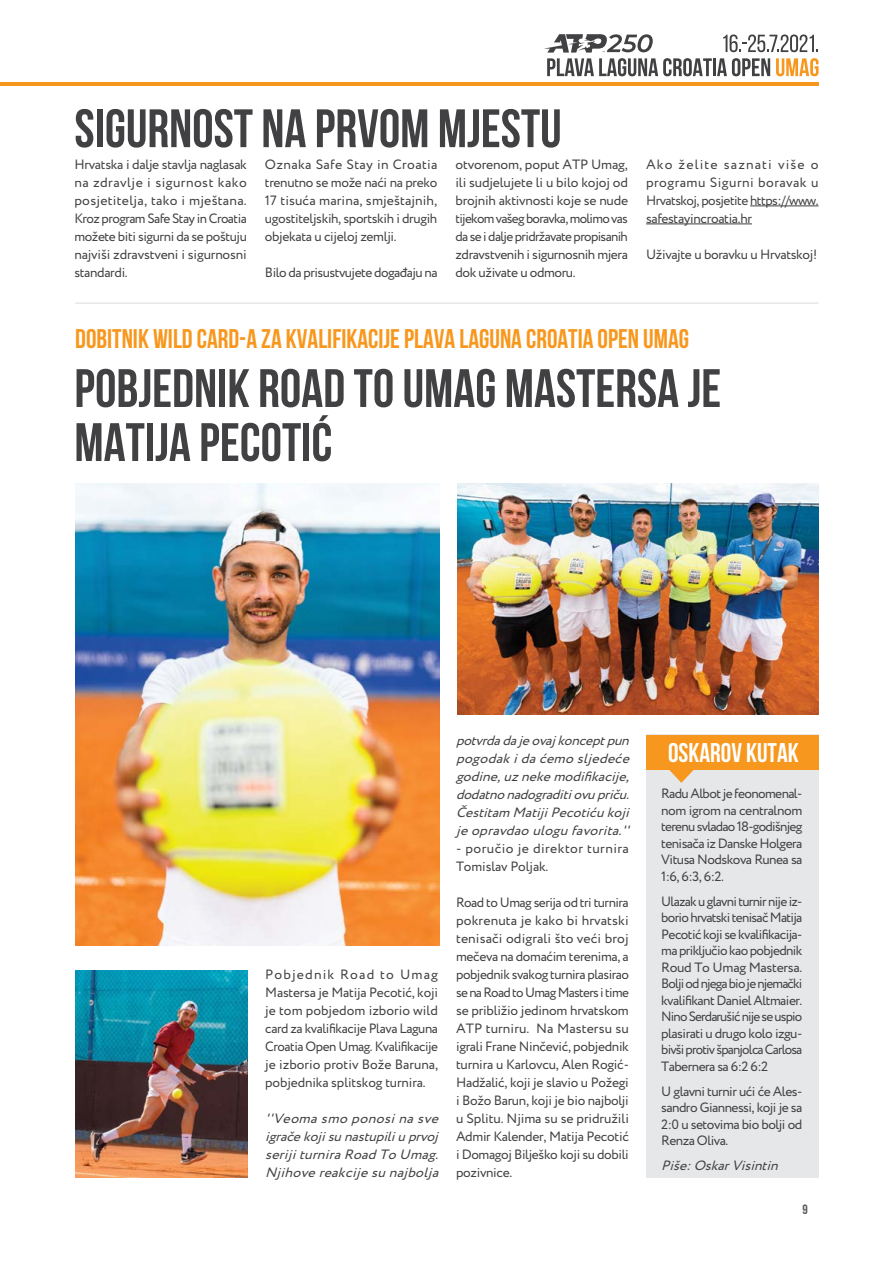
<style>
.page{position:relative;width:893px;height:1263px;background:#fff}
.page>*{position:absolute;margin:0;border:0;box-sizing:border-box;transform-origin:0 0}
.t1{font:700 54px/54px "Bebas Neue";color:#414042}
.t2{font:700 27px "Bebas Neue";color:#f8971d}
.t3{font:700 27px "Bebas Neue";color:#fff}
.t4{font:13.5px/18px "Circe";letter-spacing:-.03em;color:#414042;text-align:justify}
.t5{font:italic 13.5px/18px "Circe";letter-spacing:.005em;color:#414042;text-align:justify}
.t6{font:italic 13.5px/18px "Circe";letter-spacing:.005em;color:#414042;scale:1.04 1}
.t7{font:13.5px/18px "Circe";letter-spacing:.03em;color:#414042}
.t8{font:700 13.5px "Bebas Neue";color:#58595b}
</style>
<div class="page">
<hr style="left:0;top:82px;width:819px;height:3px;background:#f8971d">
<svg style="left:544px;top:34px;width:275px;height:42px"></svg>
<hr style="left:750px;top:206px;width:69px;height:1px;background:#414042">
<hr style="left:646px;top:224px;width:106px;height:1px;background:#414042">
<hr style="left:75px;top:302px;width:744px;height:2px;background:#e6e7e8">
<img style="left:457px;top:484px;width:362px;height:230px">
<img style="left:75px;top:483px;width:364px;height:462px">
<img style="left:75px;top:970px;width:173px;height:208px">
<div style="left:646px;top:735px;width:173px;height:443px;background:#e6e7e8"></div>
<div style="left:646px;top:735px;width:173px;height:35px;background:#f8971d"></div>
<svg style="left:669px;top:770px;width:25px;height:13px"></svg>
<h1 class="t1" style="left:74px;top:101px;width:489px">SIGURNOST NA PRVOM MJESTU</h1>
<p class="t4" style="left:74px;top:155px;width:174px">Hrvatska i dalje stavlja naglasak na zdravlje i sigurnost kako posjetitelja, tako i mještana.<br>Kroz program Safe Stay in Croatia možete biti sigurni da se poštuju najviši zdravstveni i sigurnosni standardi.</p>
<p class="t4" style="left:265px;top:155px;width:174px">Oznaka Safe Stay in Croatia trenutno se može naći na preko 17 tisuća marina, smještajnih, ugostiteljskih, sportskih i drugih objekata u cijeloj zemlji.</p>
<p class="t4" style="left:265px;top:263px;width:174px">Bilo da prisustvujete događaju na</p>
<p class="t4" style="left:455px;top:155px;width:174px">otvorenom, poput ATP Umag, ili sudjelujete li u bilo kojoj od brojnih aktivnosti koje se nude tijekom vašeg boravka, molimo vas da se i dalje pridržavate propisanih zdravstvenih i sigurnosnih mjera dok uživate u odmoru.</p>
<p class="t4" style="left:646px;top:155px;width:174px">Ako želite saznati više o programu Sigurni boravak u Hrvatskoj, posjetite https://www. safestayincroatia.hr</p>
<p class="t4" style="left:646px;top:245px;width:173px">Uživajte u boravku u Hrvatskoj!</p>
<h2 class="t2" style="left:75px;top:324px;width:615px">DOBITNIK WILD CARD-A ZA KVALIFIKACIJE PLAVA LAGUNA CROATIA OPEN UMAG</h2>
<h1 class="t1" style="left:74px;top:361px;width:648px">POBJEDNIK ROAD TO UMAG MASTERSA JE<br>MATIJA PECOTIĆ</h1>
<p class="t4" style="left:265px;top:965px;width:174px">Pobjednik Road to Umag Mastersa je Matija Pecotić, koji je tom pobjedom izborio wild card za kvalifikacije Plava Laguna Croatia Open Umag. Kvalifikacije je izborio protiv Bože Baruna, pobjednika splitskog turnira.</p>
<p class="t6" style="left:265px;top:1109px;width:173px">''Veomasmoponosinasve igračekojisunastupiliuprvoj serijiturniraRoadToUmag.<br>Nj ihovereakcijesunaj bolja</p>
<p class="t5" style="left:456px;top:731px;width:179px">potvrdadajeovaj konceptpun pogodakidaćemosljedeće godine,uznekemodifikacije, dodatnonadograditiovupriču.<br>Čestitam MatijiPecotićukoji jeopravdaoulogufavorita.''</p>
<p class="t7" style="left:456px;top:839px;width:174px">- poručio je direktor turnira<br>Tomislav Poljak.</p>
<p class="t4" style="left:456px;top:893px;width:174px">Road to Umag serija od tri turnira pokrenuta je kako bi hrvatski tenisači odigrali što veći broj mečeva na domaćim terenima, a pobjednik svakog turnira plasirao se na Road to Umag Masters i time se približio jedinom hrvatskom ATP turniru. Na Mastersu su igrali Frane Ninčević, pobjednik turnira u Karlovcu, Alen Rogić-Hadžalić, koji je slavio u Požegi i Božo Barun, koji je bio najbolji u Splitu. Njima su se pridružili Admir Kalender, Matija Pecotić i Domagoj Bilješko koji su dobili pozivnice.</p>
<h2 class="t3" style="left:668px;top:738px;width:132px">OSKAROV KUTAK</h2>
<p class="t4" style="left:661px;top:786px;width:143px;line-height:16.5px">Radu Albot je feonomenal&shy;nom igrom na centralnom terenu svladao 18-godišnjeg tenisača iz Danske Holgera Vitusa Nodskova Runea sa 1:6, 6:3, 6:2.</p>
<p class="t4" style="left:661px;top:893px;width:143px;line-height:16.5px">Ulazak u glavni turnir nije iz&shy;borio hrvatski tenisač Matija Pecotić koji se kvalifikacija&shy;ma priključio kao pobjednik Roud To Umag Mastersa.<br>Bolji od njega bio je njemački kvalifikant Daniel Altmaier.<br>Nino Serdarušić nije se uspio plasirati u drugo kolo izgu&shy;bivši protiv španjolca Carlosa Tabernera sa 6:2 6:2</p>
<p class="t4" style="left:661px;top:1083px;width:143px;line-height:16.5px">U glavni turnir ući će Ales&shy;sandro Giannessi, koji je sa 2:0 u setovima bio bolji od Renza Oliva.</p>
<p class="t5" style="left:661px;top:1157px;width:123px">Piše:OskarVisintin</p>
<p class="t8" style="left:803px;top:1201px;width:7px">9</p>
</div>
